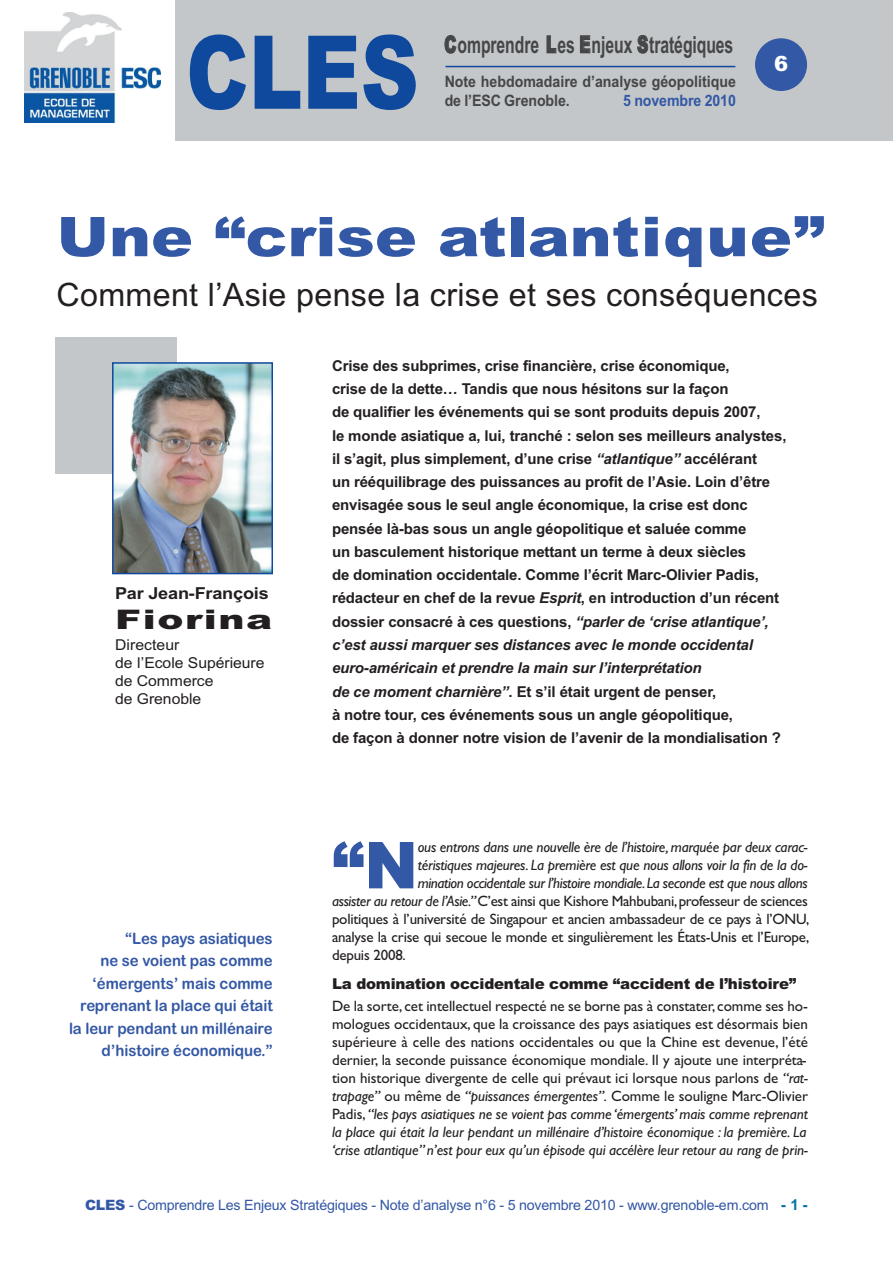
<style>
.page{position:relative;width:893px;height:1263px;background:#fff}
.page>*{position:absolute;margin:0;border:0;box-sizing:border-box;transform-origin:0 0}
.t1{font:900 102px "Arial";color:#0f499d;scale:.79 1}
.t2{font:900 64.8px "Arial";color:#3358a5}
.t3{font:900 54.75px "Arial";color:#3358a5;scale:1.15 1}
.t4{font:32.25px "Arial";letter-spacing:.01em;color:#231f20}
.t5{font:900 27px "Arial";letter-spacing:.04em;color:#231f20;scale:1.45 1}
.t6{font:700 23.55px "Arial";letter-spacing:-.005em;color:#454647;scale:.67 1}
.t7{font:900 21px "Arial";color:#fff}
.t8{font:700 16.5px "Arial";letter-spacing:-.01em;color:#231f20;scale:1.1 1}
.t9{font:15.75px/22.5px "Arial Rounded MT Bold";letter-spacing:-.005em;color:#3358a5;text-align:right;scale:.95 1}
.t10{font:700 15.75px/18.9px "Arial";color:#454647;scale:.9 1}
.t11{font:700 15.75px "Arial";letter-spacing:-.005em;color:#3358a5;scale:.9 1}
.t12{font:700 15px/23.2px "Arial";letter-spacing:-.01em;color:#231f20}
.t13{font:15px/18px "Gill Sans";letter-spacing:-.015em;color:#231f20;text-align:justify}
.t14{font:italic 15px "Gill Sans";letter-spacing:-.015em;color:#231f20}
.t15{font:900 15px "Arial";letter-spacing:-.015em;color:#231f20}
.t16{font:15px/18px "Arial";color:#231f20;scale:1.05 1}
.t17{font:14.25px "Arial";letter-spacing:-.015em;color:#3358a5}
.s1{font-weight:900}
.s2{font-size:55.05px}
.s3{font-style:italic}
.s4{font-weight:700;font-size:15px;color:#0071a7}
</style>
<div class="page">
<div style="left:175px;top:0;width:718px;height:141px;background:#c3c7c9"></div>
<img style="left:24px;top:13px;width:136px;height:110px">
<hr style="left:445px;top:66px;width:290px;height:1px;background:#0f499d">
<div style="left:755px;top:38px;width:52px;height:53px;background:#3358a5;border-radius:50%"></div>
<div style="left:56px;top:337px;width:121px;height:137px;background:#c3c7c9"></div>
<img style="left:115px;top:365px;width:155px;height:206px">
<div style="left:112px;top:362px;width:161px;height:212px;border:2px solid #0f499d"></div>
<h1 class="t1" style="left:186px;top:14px;width:296px">CLES</h1>
<h3 class="t6" style="left:444px;top:31px;width:433px"><span class="s1">C</span>omprendre <span class="s1">L</span>es <span class="s1">E</span>njeux <span class="s1">S</span>tratégiques</h3>
<p class="t10" style="left:445px;top:72px;width:325px">Note hebdomadaire d’analyse géopolitique de l’ESC Grenoble.</p>
<p class="t11" style="left:623px;top:91px;width:127px">5 novembre 2010</p>
<h3 class="t7" style="left:774px;top:52px;width:16px">6</h3>
<h3 class="t3" style="left:57px;top:205px;width:669px">Une “crise atlan<span class="s2">tique”</span></h3>
<h3 class="t4" style="left:57px;top:276px;width:763px">Comment l’Asie pense la crise et ses conséquences</h3>
<p class="t8" style="left:115px;top:583px;width:141px">Par Jean-François</p>
<h3 class="t5" style="left:115px;top:604px;width:110px">Fiorina</h3>
<p class="t16" style="left:115px;top:636px;width:144px">Directeur<br>de l’Ecole Supérieure de Commerce<br>de Grenoble</p>
<p class="t9" style="left:69px;top:927px;width:216px">“Les pays asiatiques<br>ne se voient pas comme ‘émergents’ mais comme reprenant la place qui était la leur pendant un millénaire d’histoire économique.”</p>
<p class="t12" style="left:332px;top:354px;width:456px">Crise des subprimes, crise financière, crise économique,<br>crise de la dette… Tandis que nous hésitons sur la façon<br>de qualifier les événements qui se sont produits depuis 2007,<br>le monde asiatique a, lui, tranché : selon ses meilleurs analystes, il s’agit, plus simplement, d’une crise <span class="s3">“atlantique”</span> accélérant<br>un rééquilibrage des puissances au profit de l’Asie. Loin d’être envisagée sous le seul angle économique, la crise est donc pensée là-bas sous un angle géopolitique et saluée comme<br>un basculement historique mettant un terme à deux siècles<br>de domination occidentale. Comme l’écrit Marc-Olivier Padis, rédacteur en chef de la revue <span class="s3">Esprit</span>, en introduction d’un récent dossier consacré à ces questions, <span class="s3">“parler de ‘crise atlantique’, c’est aussi marquer ses distances avec le monde occidental euro-américain et prendre la main sur l’interprétation<br>de ce moment charnière”</span>. Et s’il était urgent de penser,<br>à notre tour, ces événements sous un angle géopolitique,<br>de façon à donner notre vision de l’avenir de la mondialisation ?</p>
<h2 class="t2" style="left:332px;top:828px;width:88px">“N</h2>
<p class="t14" style="left:418px;top:838px;width:391px">ous entrons dans une nouvelle ère de l’histoire, marquée par deux carac-</p>
<p class="t14" style="left:418px;top:856px;width:391px">téristiques majeures. La première est que nous allons voir la fin de la do-</p>
<p class="t14" style="left:418px;top:874px;width:392px">mination occidentale sur l’histoire mondiale.La seconde est que nous allons</p>
<p class="t13" style="left:332px;top:892px;width:477px"><span class="s3">assister au retour de l’Asie.”</span>C’est ainsi que Kishore Mahbubani,professeur de sciences</p>
<p class="t13" style="left:332px;top:910px;width:479px">politiques à l’université de Singapour et ancien ambassadeur de ce pays à l’ONU,</p>
<p class="t13" style="left:332px;top:928px;width:479px">analyse la crise qui secoue le monde et singulièrement les États-Unis et l’Europe,</p>
<p class="t13" style="left:332px;top:946px;width:75px">depuis 2008.</p>
<p class="t15" style="left:332px;top:974px;width:466px">La domination occidentale comme “accident de l’histoire”</p>
<p class="t13" style="left:332px;top:997px;width:477px">De la sorte, cet intellectuel respecté ne se borne pas à constater, comme ses ho&shy;mologues occidentaux, que la croissance des pays asiatiques est désormais bien supérieure à celle des nations occidentales ou que la Chine est devenue, l’été dernier, la seconde puissance économique mondiale. Il y ajoute une interpréta&shy;tion historique divergente de celle qui prévaut ici lorsque nous parlons de <span class="s3">“rat&shy;trapage”</span> ou même de <span class="s3">“puissances émergentes”.</span> Comme le souligne Marc-Olivier Padis, <span class="s3">“les pays asiatiques ne se voient pas comme ‘émergents’mais comme reprenant la place qui était la leur pendant un millénaire d’histoire économique : la première. La ‘crise atlantique” n’est pour eux qu’un épisode qui accélère leur retour au rang de prin-</span></p>
<p class="t17" style="left:85px;top:1196px;width:724px"><span class="s1">CLES</span> - Comprendre Les Enjeux Stratégiques - Note d’analyse n°6 - 5 novembre 2010 - www.grenoble-em.com <span class="s4">- 1 -</span></p>
</div>
